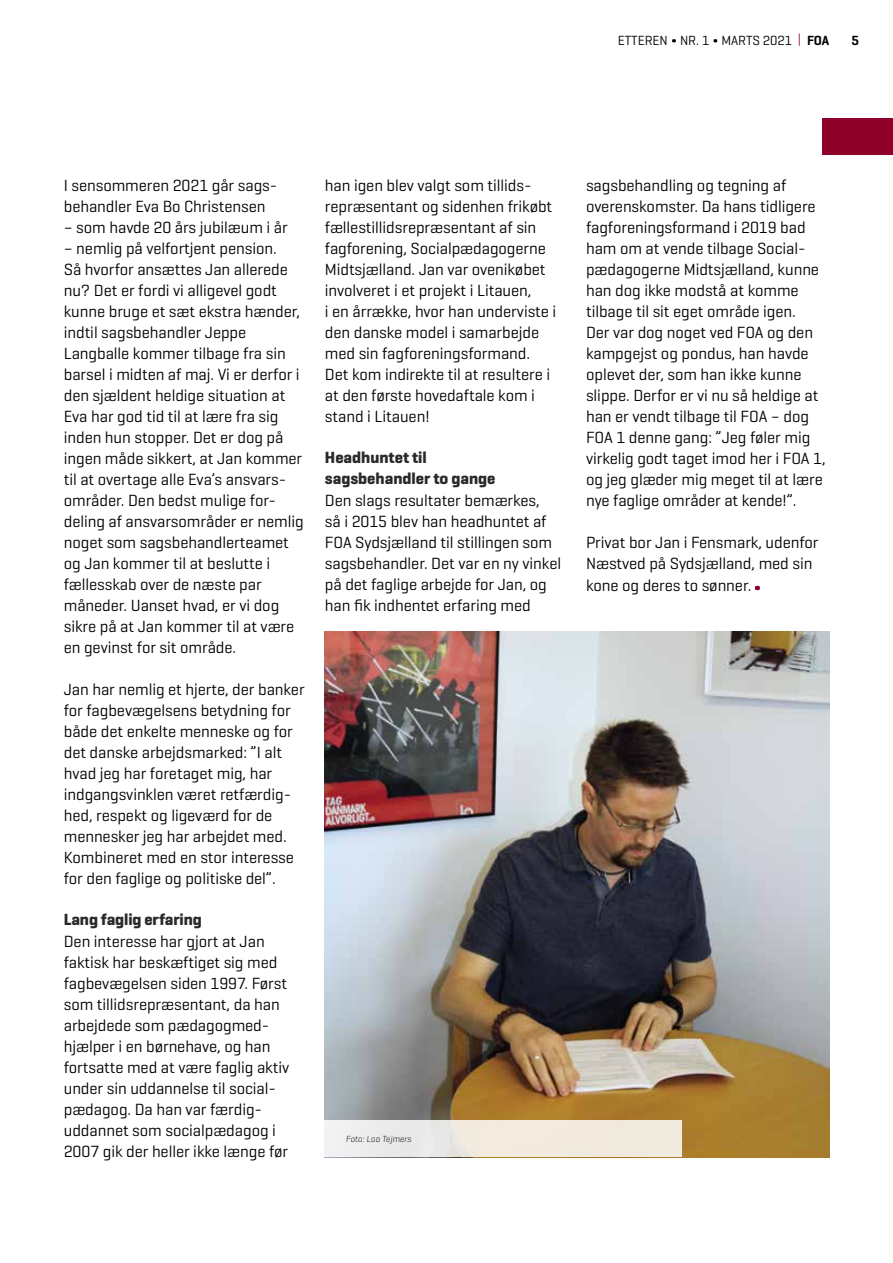
<style>
.page{position:relative;width:893px;height:1263px;background:#fff}
.page>*{position:absolute;margin:0;border:0;box-sizing:border-box;transform-origin:0 0}
.t1{font:16.5px/21px "Geogrotesque";letter-spacing:-.005em;color:#000}
.t2{font:700 16.5px/21px "Geogrotesque";color:#292929}
.t3{font:13.5px "Geogrotesque";letter-spacing:-.005em;color:#000}
.t4{font:600 13.5px "Geogrotesque";color:#000}
.t5{font:italic 300 9px "Geogrotesque";color:#000}
.s1{color:#9b2834}
.s2{font-weight:600}
</style>
<div class="page">
<svg style="left:672px;top:39px;width:4px;height:3px"></svg>
<svg style="left:713px;top:39px;width:4px;height:3px"></svg>
<svg style="left:755px;top:586px;width:5px;height:4px"></svg>
<img style="left:325px;top:631px;width:504px;height:526px">
<div style="left:325px;top:1121px;width:357px;height:36px;background:linear-gradient(to right,#ebeced,#f3e9d9)"></div>
<div style="left:823px;top:118px;width:70px;height:36px;background:#8f002b"></div>
<p class="t3" style="left:618px;top:32px;width:213px">ETTEREN NR. 1 MARTS 2021 <span class="s1">|</span> <span class="s2">FOA</span></p>
<p class="t4" style="left:851px;top:32px;width:9px">5</p>
<p class="t1" style="left:64px;top:174px;width:215px">I sensommeren 2021 går sags&shy;behandler Eva Bo Christensen</p>
<p class="t1" style="left:64px;top:216px;width:226px">– som havde 20 års jubilæum i år</p>
<p class="t1" style="left:64px;top:237px;width:241px">– nemlig på velfortjent pension.<br>Så hvorfor ansættes Jan allerede nu? Det er fordi vi alligevel godt kunne bruge et sæt ekstra hænder, indtil sagsbehandler Jeppe<br>Langballe kommer tilbage fra sin barsel i midten af maj. Vi er derfor i den sjældent heldige situation at<br>Eva har god tid til at lære fra sig inden hun stopper. Det er dog på ingen måde sikkert, at Jan kommer til at overtage alle Eva’s ansvars&shy;områder. Den bedst mulige for&shy;deling af ansvarsområder er nemlig noget som sagsbehandlerteamet og Jan kommer til at beslutte i fællesskab over de næste par måneder. Uanset hvad, er vi dog sikre på at Jan kommer til at være en gevinst for sit område.</p>
<p class="t1" style="left:64px;top:679px;width:242px">Jan har nemlig et hjerte, der banker for fagbevægelsens betydning for både det enkelte menneske og for det danske arbejdsmarked: ”I alt hvad jeg har foretaget mig, har indgangsvinklen været retfærdig&shy;hed, respekt og ligeværd for de mennesker jeg har arbejdet med.<br>Kombineret med en stor interesse for den faglige og politiske del”.</p>
<p class="t2" style="left:64px;top:909px;width:140px">Lang faglig erfaring</p>
<p class="t1" style="left:64px;top:931px;width:227px">Den interesse har gjort at Jan faktisk har beskæftiget sig med fagbevægelsen siden 1997. Først som tillidsrepræsentant, da han arbejdede som pædagogmed&shy;hjælper i en børnehave, og han fortsatte med at være faglig aktiv under sin uddannelse til social&shy;pædagog. Da han var færdig&shy;uddannet som socialpædagog i<br>2007 gik der heller ikke længe før</p>
<p class="t1" style="left:325px;top:175px;width:233px">han igen blev valgt som tillids&shy;repræsentant og sidenhen frikøbt fællestillidsrepræsentant af sin fagforening, Socialpædagogerne<br>Midtsjælland. Jan var ovenikøbet involveret i et projekt i Litauen,<br>i en årrække, hvor han underviste i den danske model i samarbejde med sin fagforeningsformand.<br>Det kom indirekte til at resultere i at den første hovedaftale kom i stand i Litauen!</p>
<p class="t2" style="left:325px;top:447px;width:172px">Headhuntet til sagsbehandler to gange</p>
<p class="t1" style="left:325px;top:490px;width:238px">Den slags resultater bemærkes,<br>så i 2015 blev han headhuntet af<br>FOA Sydsjælland til stillingen som sagsbehandler. Det var en ny vinkel på det faglige arbejde for Jan, og han fik indhentet erfaring med</p>
<p class="t5" style="left:346px;top:1133px;width:67px">Foto: Loa Tejmers</p>
<p class="t1" style="left:586px;top:175px;width:241px">sagsbehandling og tegning af overenskomster. Da hans tidligere fagforeningsformand i 2019 bad ham om at vende tilbage Social&shy;pædagogerne Midtsjælland, kunne han dog ikke modstå at komme tilbage til sit eget område igen.<br>Der var dog noget ved FOA og den kampgejst og pondus, han havde oplevet der, som han ikke kunne slippe. Derfor er vi nu så heldige at han er vendt tilbage til FOA – dog<br>FOA 1 denne gang: ”Jeg føler mig virkelig godt taget imod her i FOA 1, og jeg glæder mig meget til at lære nye faglige områder at kende!”.</p>
<p class="t1" style="left:586px;top:532px;width:234px">Privat bor Jan i Fensmark, udenfor<br>Næstved på Sydsjælland, med sin kone og deres to sønner.</p>
</div>
